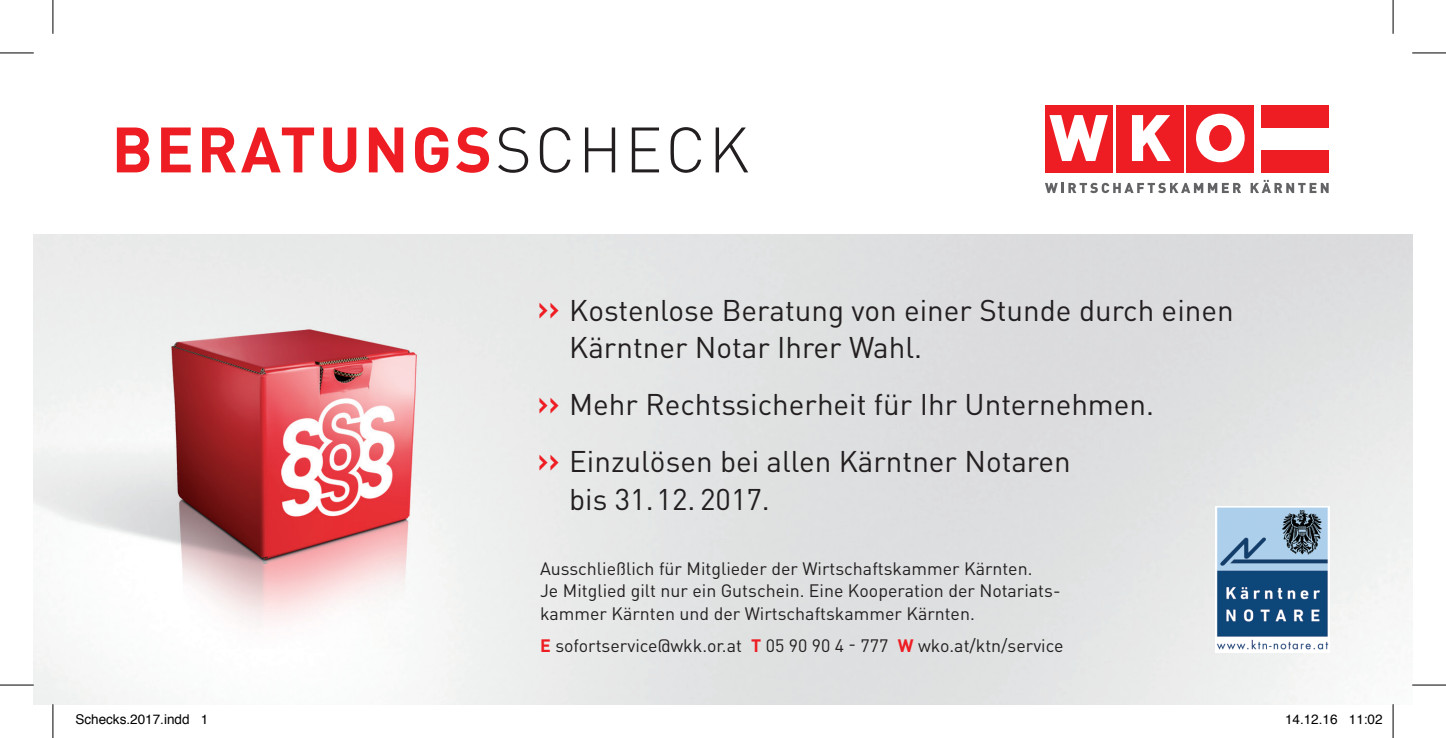
<style>
.page{position:relative;width:1446px;height:738px;background:#fff}
.page>*{position:absolute;margin:0;border:0;box-sizing:border-box;transform-origin:0 0}
.t1{font:700 63px "DIN";letter-spacing:.045em;color:#ee1d23}
.t2{font:29.47px/37.8px "DIN";color:#231f20}
.t3{font:17.78px/22.5px "DIN";color:#231f20}
.t4{font:13.5px "Helvetica";color:#000}
.s1{font-weight:300;color:#231f20}
.s2{font-weight:500;font-size:34.43px;color:#ee1d23}
.s3{font-weight:700;color:#ee1d23}
</style>
<div class="page">
<img style="left:34px;top:235px;width:1377px;height:468px">
<div style="left:1260px;top:105px;width:68px;height:22px;background:#ee1d23"></div>
<div style="left:1260px;top:150px;width:68px;height:22px;background:#ee1d23"></div>
<svg style="left:1045px;top:183px;width:195px;height:10px"></svg>
<svg style="left:1250px;top:180px;width:78px;height:13px"></svg>
<div style="left:1186px;top:105px;width:67px;height:67px;background:#ee1d23"></div>
<div style="left:1115px;top:105px;width:68px;height:67px;background:#ee1d23"></div>
<svg style="left:1132px;top:115px;width:38px;height:46px"></svg>
<div style="left:1044px;top:105px;width:68px;height:67px;background:#ee1d23"></div>
<svg style="left:1049px;top:115px;width:58px;height:46px"></svg>
<svg style="left:1196px;top:114px;width:48px;height:48px"></svg>
<div style="left:1209px;top:125px;width:21px;height:25px;background:#ee1d23;border-radius:50%"></div>
<div style="left:1208px;top:125px;width:23px;height:26px;border:1px solid #ee1d23;border-radius:50%"></div>
<img style="left:1215px;top:506px;width:113px;height:145px">
<hr style="left:0;top:53px;width:34px;height:1px;background:#000">
<hr style="left:1411px;top:53px;width:34px;height:1px;background:#000">
<hr style="left:0;top:684px;width:34px;height:1px;background:#000">
<hr style="left:1411px;top:684px;width:34px;height:1px;background:#000">
<hr style="left:53px;top:0;width:1px;height:34px;background:#000">
<hr style="left:53px;top:703px;width:1px;height:34px;background:#000">
<hr style="left:1392px;top:0;width:1px;height:34px;background:#000">
<hr style="left:1392px;top:703px;width:1px;height:34px;background:#000">
<h1 class="t1" style="left:112px;top:108px;width:639px">BERATUNGS<span class="s1">SCHECK</span></h1>
<h2 class="t2" style="left:569px;top:290px;width:666px;text-indent:-32px"><span class="s2">››</span> Kostenlose Beratung von einer Stunde durch einen<br>Kärntner Notar Ihrer Wahl.</h2>
<h2 class="t2" style="left:537px;top:375px;width:618px;line-height:56.9px"><span class="s2">››</span> Mehr Rechtssicherheit für Ihr Unternehmen. <span class="s2">››</span> Einzulösen bei allen Kärntner Notaren</h2>
<h2 class="t2" style="left:569px;top:479px;width:202px">bis 31.12. 2017.</h2>
<p class="t3" style="left:540px;top:556px;width:522px">Ausschließlich für Mitglieder der Wirtschaftskammer Kärnten.<br>Je Mitglied gilt nur ein Gutschein. Eine Kooperation der Notariats&shy;kammer Kärnten und der Wirtschaftskammer Kärnten.</p>
<p class="t3" style="left:540px;top:633px;width:525px"><span class="s3">E</span> sofortservice@wkk.or.at <span class="s3">T</span> 05 90 90 4 - 777 <span class="s3">W</span> wko.at/ktn/service</p>
<p class="t4" style="left:75px;top:709px;width:134px">Schecks.2017.indd 1</p>
<p class="t4" style="left:1284px;top:709px;width:99px">14.12.16 11:02</p>
</div>
